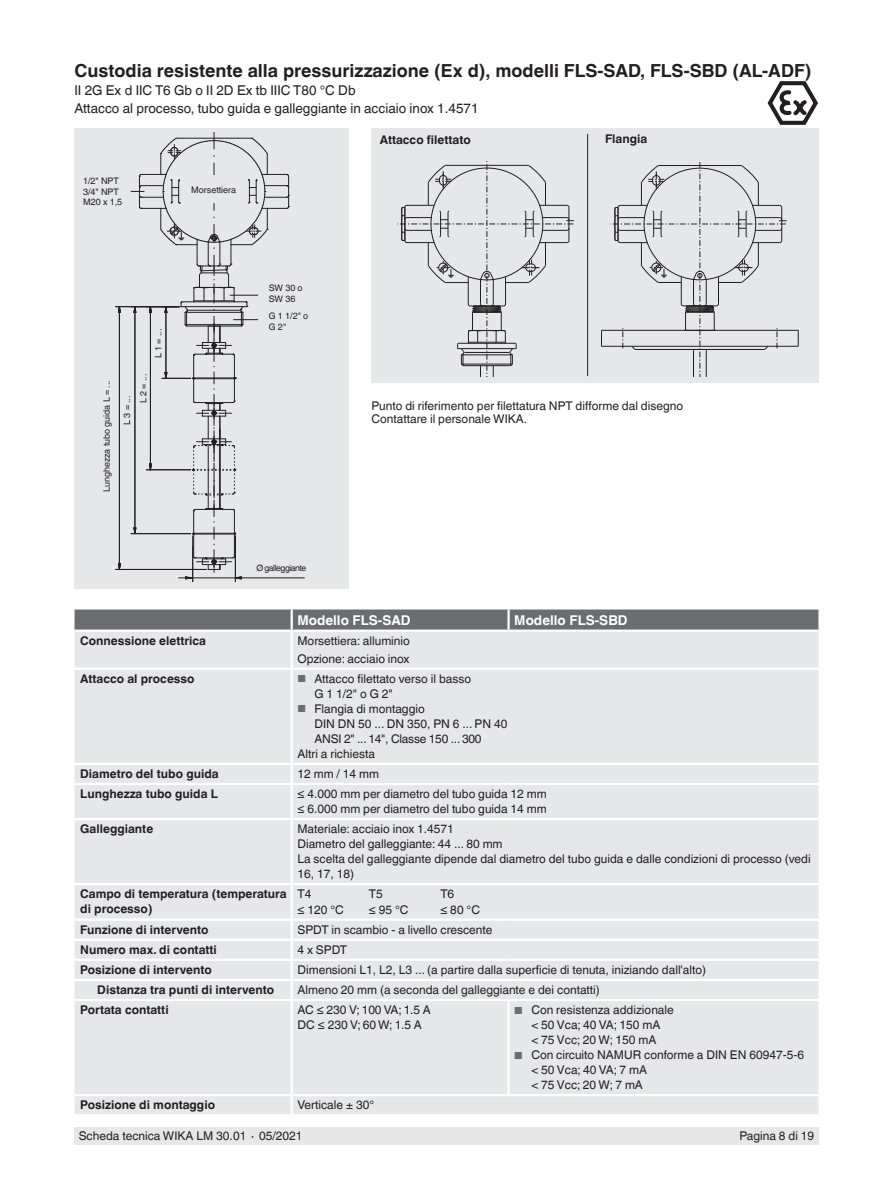
<style>
.page{position:relative;width:893px;height:1188px;background:#fff}
.page>*{position:absolute;margin:0;border:0;box-sizing:border-box;transform-origin:0 0}
.t1{font:700 18px "Helvetica World";color:#231f20}
.t2{font:13.5px/18px "Helvetica World";color:#231f20}
.t3{font:700 13.5px "Helvetica World";color:#fff}
.t4{font:12px/15px "Helvetica World";color:#231f20}
.t5{font:700 12px/15px "Helvetica World";color:#231f20}
.t6{font:12px "Helvetica World";letter-spacing:-.02em;color:#231f20}
.t7{font:9px/10.5px "Helvetica World";color:#231f20}
.t8{font:8.7px "Helvetica World";letter-spacing:-.05em;color:#231f20}
.s1{font-size:10.2px;color:#6c6d70}
</style>
<div class="page">
<div style="left:74px;top:1128px;width:745px;height:17px;background:#e6e7e9"></div>
<div style="left:74px;top:129px;width:275px;height:460px;background:#e6e7e9"></div>
<div style="left:372px;top:129px;width:447px;height:254px;background:#e6e7e9"></div>
<hr style="left:601px;top:330px;width:197px;height:1px;background:#231f20">
<svg style="left:798px;top:330px;width:1px;height:16px"></svg>
<svg style="left:601px;top:330px;width:1px;height:16px"></svg>
<hr style="left:601px;top:346px;width:197px;height:1px;background:#231f20">
<svg style="left:611px;top:162px;width:176px;height:214px"></svg>
<svg style="left:397px;top:161px;width:177px;height:215px"></svg>
<hr style="left:116px;top:306px;width:63px;height:1px;background:#231f20">
<svg style="left:118px;top:307px;width:3px;height:6px"></svg>
<hr style="left:116px;top:569px;width:90px;height:1px;background:#231f20">
<svg style="left:118px;top:563px;width:3px;height:6px"></svg>
<hr style="left:119px;top:307px;width:1px;height:257px;background:#231f20">
<hr style="left:192px;top:536px;width:1px;height:46px;background:#231f20">
<hr style="left:235px;top:536px;width:1px;height:46px;background:#231f20">
<hr style="left:179px;top:578px;width:125px;height:1px;background:#231f20">
<svg style="left:131px;top:132px;width:159px;height:447px"></svg>
<div style="left:237px;top:369px;width:25px;height:23px;background:#e6e7e9"></div>
<hr style="left:587px;top:134px;width:1px;height:242px;background:#231f20">
<svg style="left:767px;top:81px;width:51px;height:44px"></svg>
<div style="left:75px;top:610px;width:743px;height:20px;background:#6c6d70"></div>
<div style="left:75px;top:632px;width:743px;height:482px;background:#e6e7e9"></div>
<div style="left:75px;top:785px;width:743px;height:309px;background:#e6e7e9"></div>
<hr style="left:75px;top:668px;width:217px;height:2px;background:#fff">
<hr style="left:75px;top:763px;width:217px;height:2px;background:#fff">
<hr style="left:75px;top:783px;width:217px;height:2px;background:#fff">
<hr style="left:75px;top:818px;width:217px;height:2px;background:#fff">
<hr style="left:75px;top:883px;width:217px;height:2px;background:#fff">
<hr style="left:75px;top:919px;width:217px;height:2px;background:#fff">
<hr style="left:75px;top:939px;width:217px;height:2px;background:#fff">
<hr style="left:75px;top:959px;width:217px;height:2px;background:#fff">
<hr style="left:75px;top:979px;width:217px;height:2px;background:#fff">
<hr style="left:75px;top:999px;width:217px;height:2px;background:#fff">
<hr style="left:75px;top:1094px;width:217px;height:2px;background:#fff">
<hr style="left:507px;top:610px;width:3px;height:20px;background:#fff">
<hr style="left:507px;top:1001px;width:3px;height:93px;background:#fff">
<hr style="left:291px;top:632px;width:2px;height:36px;background:#fff">
<hr style="left:292px;top:668px;width:217px;height:2px;background:#fff">
<hr style="left:291px;top:670px;width:2px;height:93px;background:#fff">
<hr style="left:509px;top:668px;width:309px;height:2px;background:#fff">
<hr style="left:292px;top:763px;width:217px;height:2px;background:#fff">
<svg style="left:291px;top:765px;width:2px;height:18px"></svg>
<hr style="left:509px;top:763px;width:309px;height:2px;background:#fff">
<hr style="left:292px;top:783px;width:217px;height:2px;background:#fff">
<hr style="left:291px;top:785px;width:2px;height:33px;background:#fff">
<hr style="left:509px;top:783px;width:309px;height:2px;background:#fff">
<hr style="left:292px;top:818px;width:217px;height:2px;background:#fff">
<hr style="left:291px;top:820px;width:2px;height:63px;background:#fff">
<hr style="left:509px;top:818px;width:309px;height:2px;background:#fff">
<hr style="left:292px;top:883px;width:217px;height:2px;background:#fff">
<hr style="left:291px;top:885px;width:2px;height:34px;background:#fff">
<hr style="left:509px;top:883px;width:309px;height:2px;background:#fff">
<hr style="left:292px;top:919px;width:217px;height:2px;background:#fff">
<hr style="left:509px;top:919px;width:309px;height:2px;background:#fff">
<hr style="left:292px;top:939px;width:217px;height:2px;background:#fff">
<hr style="left:509px;top:939px;width:309px;height:2px;background:#fff">
<hr style="left:292px;top:959px;width:217px;height:2px;background:#fff">
<hr style="left:509px;top:959px;width:309px;height:2px;background:#fff">
<hr style="left:292px;top:979px;width:217px;height:2px;background:#fff">
<svg style="left:291px;top:921px;width:2px;height:78px"></svg>
<hr style="left:509px;top:979px;width:309px;height:2px;background:#fff">
<hr style="left:292px;top:999px;width:217px;height:2px;background:#fff">
<hr style="left:509px;top:999px;width:309px;height:2px;background:#fff">
<hr style="left:292px;top:1094px;width:217px;height:2px;background:#fff">
<svg style="left:291px;top:1096px;width:2px;height:18px"></svg>
<hr style="left:509px;top:1094px;width:309px;height:2px;background:#fff">
<hr style="left:291px;top:610px;width:2px;height:20px;background:#fff">
<hr style="left:291px;top:1001px;width:2px;height:93px;background:#fff">
<div style="left:187px;top:176px;width:61px;height:27px;background:#e6e7e9"></div>
<h1 class="t1" style="left:74px;top:60px;width:739px">Custodia resistente alla pressurizzazione (Ex d), modelli FLS-SAD, FLS-SBD (AL-ADF)</h1>
<p class="t2" style="left:74px;top:81px;width:406px">II 2G Ex d IIC T6 Gb o II 2D Ex tb IIIC T80 °C Db<br>Attacco al processo, tubo guida e galleggiante in acciaio inox 1.4571</p>
<p class="t5" style="left:380px;top:132px;width:93px">Attacco filettato</p>
<p class="t5" style="left:605px;top:131px;width:44px">Flangia</p>
<p class="t7" style="left:83px;top:176px;width:41px">1/2" NPT<br>3/4" NPT<br>M20 x 1,5</p>
<p class="t7" style="left:191px;top:184px;width:46px">Morsettiera</p>
<p class="t7" style="left:102px;top:492px;width:113px;rotate:-90deg">Lunghezza tubo guida L = ...</p>
<p class="t7" style="left:122px;top:425px;width:31px;rotate:-90deg">L 3 = ...</p>
<p class="t7" style="left:138px;top:403px;width:31px;rotate:-90deg">L 2 = ...</p>
<p class="t7" style="left:153px;top:358px;width:31px;rotate:-90deg">L 1 = ...</p>
<p class="t7" style="left:269px;top:283px;width:35px">SW 30 o<br>SW 36</p>
<p class="t7" style="left:269px;top:311px;width:41px">G 1 1/2" o<br>G 2"</p>
<p class="t8" style="left:256px;top:563px;width:51px">Ø galleggiante</p>
<p class="t4" style="left:372px;top:399px;width:313px;line-height:13.5px">Punto di riferimento per filettatura NPT difforme dal disegno<br>Contattare il personale WIKA.</p>
<p class="t3" style="left:297px;top:612px;width:115px">Modello FLS-SAD</p>
<p class="t3" style="left:514px;top:612px;width:115px">Modello FLS-SBD</p>
<p class="t5" style="left:80px;top:633px;width:127px">Connessione elettrica</p>
<p class="t4" style="left:297px;top:632px;width:114px;line-height:18px">Morsettiera: alluminio<br>Opzione: acciaio inox</p>
<p class="t5" style="left:80px;top:671px;width:116px">Attacco al processo</p>
<p class="t4" style="left:314px;top:671px;width:158px;text-indent:-17px"><span class="s1">■</span> Attacco filettato verso il basso<br>G 1 1/2" o G 2"</p>
<p class="t4" style="left:297px;top:701px;width:129px"><span class="s1">■</span> Flangia di montaggio</p>
<p class="t4" style="left:314px;top:716px;width:194px">DIN DN 50 ... DN 350, PN 6 ... PN 40</p>
<p class="t6" style="left:314px;top:732px;width:169px">ANSI 2" ... 14", Classe 150 ... 300</p>
<p class="t4" style="left:297px;top:746px;width:79px">Altri a richiesta</p>
<p class="t5" style="left:80px;top:767px;width:140px">Diametro del tubo guida</p>
<p class="t4" style="left:297px;top:767px;width:83px">12 mm / 14 mm</p>
<p class="t5" style="left:80px;top:787px;width:139px">Lunghezza tubo guida L</p>
<p class="t4" style="left:297px;top:787px;width:251px">≤ 4.000 mm per diametro del tubo guida 12 mm ≤ 6.000 mm per diametro del tubo guida 14 mm</p>
<p class="t5" style="left:80px;top:822px;width:74px">Galleggiante</p>
<p class="t4" style="left:297px;top:822px;width:515px">Materiale: acciaio inox 1.4571<br>Diametro del galleggiante: 44 ... 80 mm<br>La scelta del galleggiante dipende dal diametro del tubo guida e dalle condizioni di processo (vedi 16, 17, 18)</p>
<p class="t5" style="left:80px;top:887px;width:208px">Campo di temperatura (temperatura di processo)</p>
<p class="t4" style="left:297px;top:887px;width:15px">T4</p>
<p class="t4" style="left:369px;top:887px;width:15px">T5</p>
<p class="t4" style="left:440px;top:887px;width:15px">T6</p>
<p class="t4" style="left:297px;top:902px;width:48px">≤ 120 °C</p>
<p class="t4" style="left:369px;top:902px;width:41px">≤ 95 °C</p>
<p class="t4" style="left:440px;top:902px;width:41px">≤ 80 °C</p>
<p class="t5" style="left:80px;top:922px;width:130px">Funzione di intervento</p>
<p class="t4" style="left:297px;top:922px;width:197px">SPDT in scambio - a livello crescente</p>
<p class="t5" style="left:80px;top:942px;width:138px">Numero max. di contatti</p>
<p class="t4" style="left:297px;top:942px;width:51px">4 x SPDT</p>
<p class="t5" style="left:80px;top:963px;width:133px">Posizione di intervento</p>
<p class="t4" style="left:297px;top:963px;width:410px">Dimensioni L1, L2, L3 ... (a partire dalla superficie di tenuta, iniziando dall'alto)</p>
<p class="t5" style="left:97px;top:983px;width:178px">Distanza tra punti di intervento</p>
<p class="t4" style="left:297px;top:983px;width:304px">Almeno 20 mm (a seconda del galleggiante e dei contatti)</p>
<p class="t5" style="left:80px;top:1003px;width:90px">Portata contatti</p>
<p class="t4" style="left:297px;top:1003px;width:135px">AC ≤ 230 V; 100 VA; 1.5 A<br>DC ≤ 230 V; 60 W; 1.5 A</p>
<p class="t4" style="left:514px;top:1003px;width:161px;text-align:center"><span class="s1">■</span> Con resistenza addizionale &lt; 50 Vca; 40 VA; 150 mA<br>&lt; 75 Vcc; 20 W; 150 mA</p>
<p class="t4" style="left:531px;top:1048px;width:274px;text-indent:-17px"><span class="s1">■</span> Con circuito NAMUR conforme a DIN EN 60947-5-6 &lt; 50 Vca; 40 VA; 7 mA<br>&lt; 75 Vcc; 20 W; 7 mA</p>
<p class="t5" style="left:80px;top:1098px;width:136px">Posizione di montaggio</p>
<p class="t4" style="left:297px;top:1098px;width:78px">Verticale ± 30°</p>
<p class="t4" style="left:79px;top:1129px;width:225px">Scheda tecnica WIKA LM 30.01 ∙ 05/2021</p>
<p class="t4" style="left:740px;top:1129px;width:76px">Pagina 8 di 19</p>
</div>
